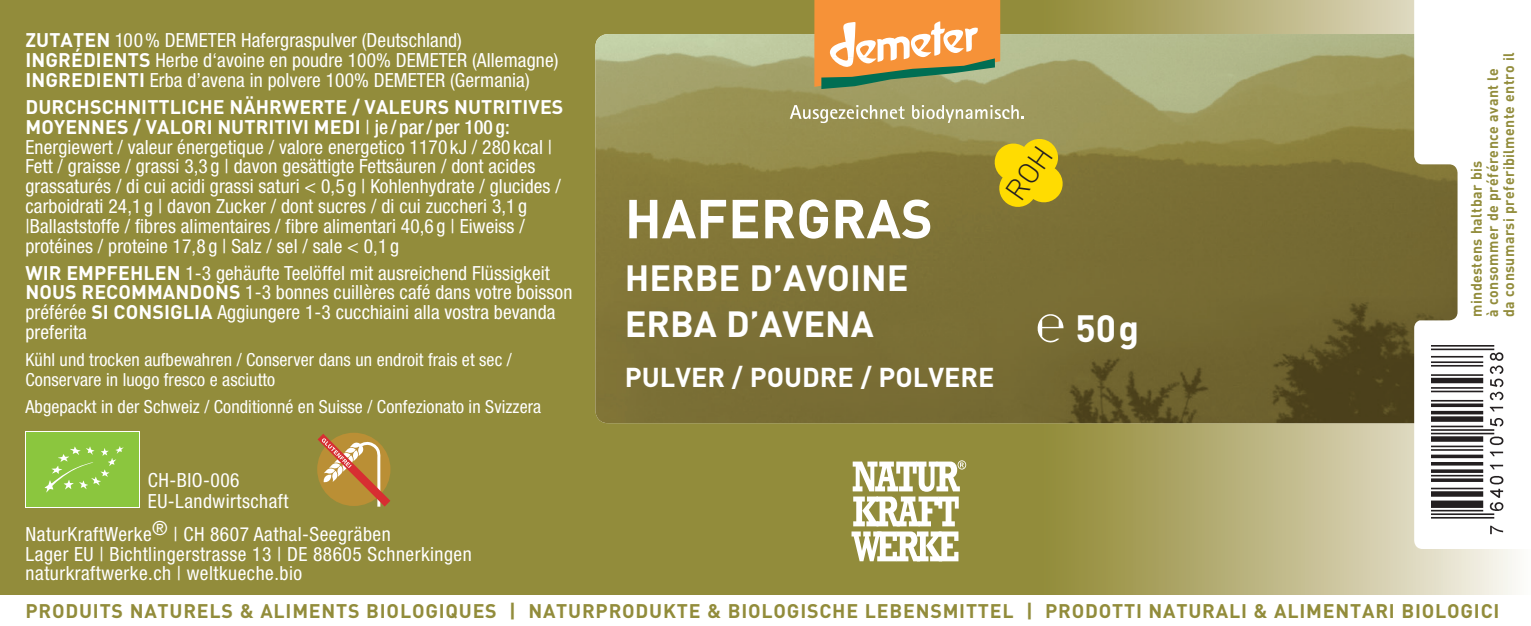
<style>
.page{position:relative;width:1531px;height:626px;background:#fff}
.page>*{position:absolute;margin:0;border:0;box-sizing:border-box;transform-origin:0 0}
.t1{font:700 54px "DIN";color:#fff}
.t2{font:700 37.5px "DIN";color:#fff}
.t3{font:700 36px/46.5px "DIN";color:#fff}
.t4{font:700 27px "DIN";color:#fff}
.t5{font:condensed 19.5px/19.8px "Helvetica Neue";letter-spacing:.005em;color:#fff}
.t6{font:condensed 19.5px/19.5px "Helvetica Neue";letter-spacing:.025em;color:#fff}
.t7{font:700 19.5px "DIN";letter-spacing:.04em;color:#928c3b}
.t8{font:700 19.5px/19.8px "DIN";letter-spacing:.005em;color:#fff}
.t9{font:condensed 18px/19.8px "Helvetica Neue";letter-spacing:.005em;color:#fff}
.t10{font:700 15px/16.2px "DIN";letter-spacing:.03em;color:#928c3b;scale:.94 1}
.t11{font:700 5.7px "Helvetica Rounded";color:#fff}
.s1{font-family:"DIN";font-weight:700;font-stretch:normal}
.s2{font-family:"Helvetica Neue";font-weight:400;font-stretch:condensed}
.s3{font-family:"Helvetica Neue";font-weight:500;font-stretch:condensed}
</style>
<div class="page">
<div style="left:0;top:0;width:1531px;height:595px;background:#928c3b"></div>
<div style="left:1042px;top:0;width:489px;height:595px;background:linear-gradient(to right,#8f8631,#f9f6f1)"></div>
<img style="left:595px;top:34px;width:819px;height:389px">
<svg style="left:851px;top:460px;width:115px;height:101px"></svg>
<svg style="left:1414px;top:0;width:117px;height:549px;background:#e8e6dd"></svg>
<div style="left:1422px;top:340px;width:107px;height:197px;background:#fff"></div>
<img style="left:1432px;top:346px;width:72px;height:188px">
<svg style="left:26px;top:431px;width:114px;height:77px"></svg>
<div style="left:27px;top:432px;width:112px;height:75px;background:#8bc63e"></div>
<svg style="left:44px;top:446px;width:80px;height:46px"></svg>
<svg style="left:318px;top:434px;width:72px;height:73px"></svg>
<svg style="left:1037px;top:314px;width:26px;height:28px"></svg>
<svg style="left:814px;top:0;width:186px;height:89px;background:#d79f5b"></svg>
<svg style="left:790px;top:105px;width:114px;height:18px;background:#b2ad7e"></svg>
<svg style="left:912px;top:105px;width:12px;height:14px"></svg>
<svg style="left:926px;top:109px;width:9px;height:10px"></svg>
<svg style="left:936px;top:105px;width:88px;height:18px;background:#b5b184"></svg>
<svg style="left:992px;top:136px;width:73px;height:73px;background:#d8bd16"></svg>
<p class="t5" style="left:26px;top:31px;width:534px"><span class="s1">ZUTATEN</span> 100% DEMETER Hafergraspulver (Deutschland)<br><span class="s1">INGRÉDIENTS</span> Herbe d‘avoine en poudre 100% DEMETER (Allemagne)<br><span class="s1">INGREDIENTI</span> Erba d’avena in polvere 100% DEMETER (Germania)</p>
<p class="t8" style="left:26px;top:96px;width:539px">DURCHSCHNITTLICHE NÄHRWERTE / VALEURS NUTRITIVES<br>MOYENNES / VALORI NUTRITIVI MEDI <span class="s2">|</span> <span class="s3">je / par/ per 100 g:</span></p>
<p class="t5" style="left:26px;top:137px;width:537px">Energiewert / valeur énergetique / valore energetico 1170 kJ / 280 kcal | Fett / graisse / grassi 3,3 g | davon gesättigte Fettsäuren / dont acides grassaturés / di cui acidi grassi saturi &lt; 0,5 g | Kohlenhydrate / glucides / carboidrati 24,1 g | davon Zucker / dont sucres / di cui zuccheri 3,1 g |Ballaststoffe / fibres alimentaires / fibre alimentari 40,6 g | Eiweiss / protéines / proteine 17,8 g | Salz / sel / sale &lt; 0,1 g</p>
<p class="t5" style="left:26px;top:263px;width:548px"><span class="s1">WIR EMPFEHLEN</span> 1-3 gehäufte Teelöffel mit ausreichend Flüssigkeit <span class="s1">NOUS RECOMMANDONS</span> 1-3 bonnes cuillères café dans votre boisson préférée <span class="s1">SI CONSIGLIA</span> Aggiungere 1-3 cucchiaini alla vostra bevanda preferita</p>
<p class="t9" style="left:26px;top:350px;width:488px">Kühl und trocken aufbewahren / Conserver dans un endroit frais et sec /<br>Conservare in luogo fresco e asciutto</p>
<p class="t9" style="left:26px;top:397px;width:517px">Abgepackt in der Schweiz / Conditionné en Suisse / Confezionato in Svizzera</p>
<p class="t6" style="left:148px;top:470px;width:142px;line-height:20.4px">CH-BIO-006<br>EU-Landwirtschaft</p>
<p class="t11" style="left:194px;top:481px;width:69px;rotate:45deg">GLIADIN 0,29MG/100G</p>
<p class="t6" style="left:26px;top:525px;width:448px">NaturKraftWerke® | CH 8607 Aathal-Seegräben<br>Lager EU | Bichtlingerstrasse 13 | DE 88605 Schnerkingen naturkraftwerke.ch | weltkueche.bio</p>
<h1 class="t1" style="left:625px;top:183px;width:309px">HAFERGRAS</h1>
<h3 class="t3" style="left:625px;top:253px;width:285px">HERBE D’AVOINE<br>ERBA D’AVENA</h3>
<h3 class="t4" style="left:625px;top:359px;width:371px">PULVER / POUDRE / POLVERE</h3>
<h2 class="t2" style="left:1075px;top:304px;width:65px">50g</h2>
<p class="t10" style="left:1467px;top:317px;width:283px;rotate:-90deg">mindestens haltbar bis<br>à consommer de préférence avant le da consumarsi preferibilmente entro il</p>
<p class="t7" style="left:26px;top:599px;width:1475px">PRODUITS NATURELS &amp; ALIMENTS BIOLOGIQUES | NATURPRODUKTE &amp; BIOLOGISCHE LEBENSMITTEL | PRODOTTI NATURALI &amp; ALIMENTARI BIOLOGICI</p>
</div>
